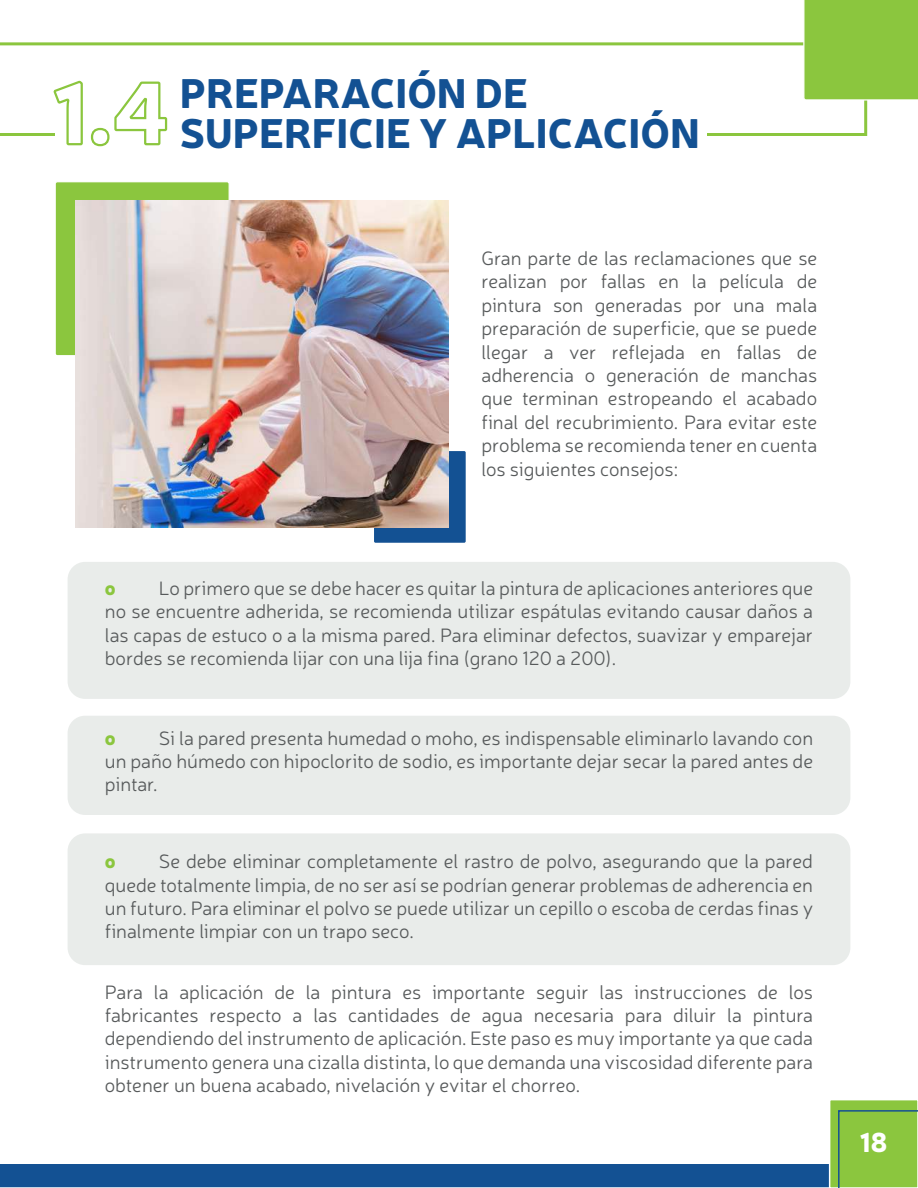
<style>
.page{position:relative;width:918px;height:1188px;background:#fff}
.page>*{position:absolute;margin:0;border:0;box-sizing:border-box;transform-origin:0 0}
.t1{font:900 40.8px/39.5px "Neris";color:#135193}
.t2{font:900 27px "Neris";color:#fff}
.t3{font:300 19.5px/23.4px "Neris";color:#575a5b;text-align:justify}
.t4{font:900 19.5px "Neris";color:#8bc63e}
.s1{font-size:86.7px;color:#fff}
</style>
<div class="page">
<svg style="left:0;top:42px;width:867px;height:94px"></svg>
<div style="left:55px;top:89px;width:651px;height:79px;background:#fff"></div>
<div style="left:803px;top:0;width:115px;height:101px;background:#8bc63e"></div>
<div style="left:55px;top:182px;width:174px;height:174px;background:#8bc63e;border-radius:2px"></div>
<div style="left:55px;top:181px;width:175px;height:175px;border:1px solid #fff;border-radius:2px"></div>
<div style="left:373px;top:450px;width:93px;height:93px;background:#135193;border-radius:2px"></div>
<div style="left:373px;top:450px;width:94px;height:94px;border:2px solid #fff;border-radius:2px"></div>
<div style="left:68px;top:562px;width:782px;height:137px;background:#e9ecea;border-radius:17px"></div>
<div style="left:68px;top:833px;width:782px;height:132px;background:#e9ecea;border-radius:17px"></div>
<div style="left:68px;top:716px;width:782px;height:99px;background:#e9ecea;border-radius:17px"></div>
<svg style="left:52px;top:79px;width:32px;height:67px"></svg>
<div style="left:91px;top:128px;width:19px;height:18px;border:2px solid #8bc63e;border-radius:50%"></div>
<svg style="left:112px;top:80px;width:56px;height:66px"></svg>
<div style="left:829px;top:1099px;width:89px;height:89px;background:#8bc63e;border:2px solid #fff"></div>
<svg style="left:0;top:1110px;width:918px;height:78px"></svg>
<img style="left:75px;top:200px;width:374px;height:327px">
<h1 class="t1" style="left:52px;top:72px;width:649px;text-indent:128px">PREPARACIÓN DE<br><span class="s1">1.4</span> SUPERFICIE Y APLICACIÓN</h1>
<p class="t3" style="left:481px;top:246px;width:337px">Gran parte de las reclamaciones que se realizan por fallas en la película de pintura son generadas por una mala preparación de superficie, que se puede llegar a ver reflejada en fallas de adherencia o generación de manchas que terminan estropeando el acabado final del recubrimiento. Para evitar este problema se recomienda tener en cuenta los siguientes consejos:</p>
<p class="t3" style="left:105px;top:576px;width:710px;text-indent:54px">Lo primero que se debe hacer es quitar la pintura de aplicaciones anteriores que no se encuentre adherida, se recomienda utilizar espátulas evitando causar daños a las capas de estuco o a la misma pared. Para eliminar defectos, suavizar y emparejar bordes se recomienda lijar con una lija fina (grano 120 a 200).</p>
<p class="t4" style="left:105px;top:574px;width:12px">o</p>
<p class="t3" style="left:105px;top:725px;width:710px;text-indent:54px">Si la pared presenta humedad o moho, es indispensable eliminarlo lavando con un paño húmedo con hipoclorito de sodio, es importante dejar secar la pared antes de pintar.</p>
<p class="t4" style="left:105px;top:723px;width:12px">o</p>
<p class="t3" style="left:105px;top:849px;width:710px;text-indent:54px">Se debe eliminar completamente el rastro de polvo, asegurando que la pared quede totalmente limpia, de no ser así se podrían generar problemas de adherencia en un futuro. Para eliminar el polvo se puede utilizar un cepillo o escoba de cerdas finas y finalmente limpiar con un trapo seco.</p>
<p class="t4" style="left:105px;top:847px;width:12px">o</p>
<p class="t3" style="left:105px;top:980px;width:710px">Para la aplicación de la pintura es importante seguir las instrucciones de los fabricantes respecto a las cantidades de agua necesaria para diluir la pintura dependiendo del instrumento de aplicación. Este paso es muy importante ya que cada instrumento genera una cizalla distinta, lo que demanda una viscosidad diferente para obtener un buena acabado, nivelación y evitar el chorreo.</p>
<h2 class="t2" style="left:860px;top:1122px;width:29px">18</h2>
</div>
